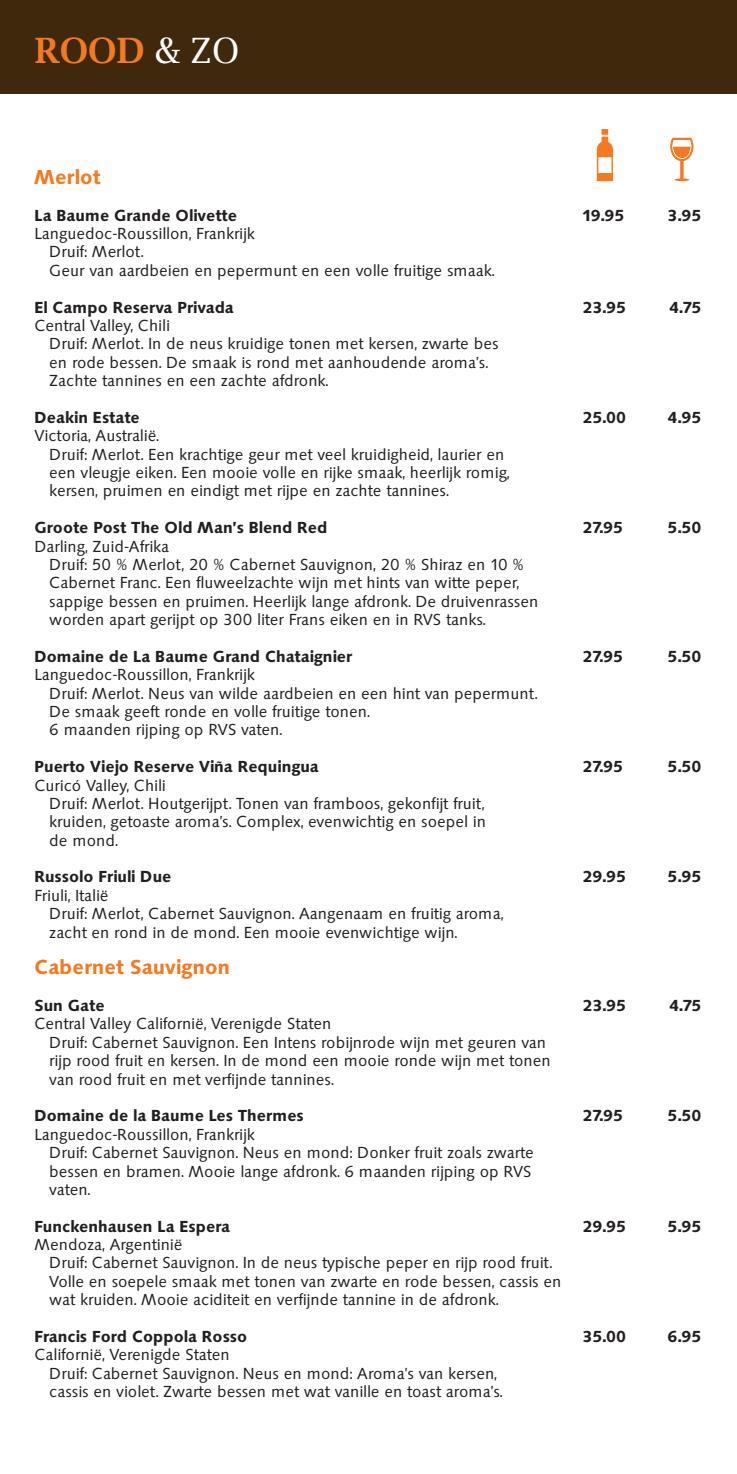
<style>
.page{position:relative;width:737px;height:1474px;background:#fff}
.page>*{position:absolute;margin:0;border:0;box-sizing:border-box;transform-origin:0 0}
.Kop{font:600 35px "Lucida Bright";color:#f47921}
.Soort{font:700 21px "Saxony Serial";color:#f47921}
.Normaal{font:16.62px/18.4px "Saxony Serial";color:#231f20}
.Wijn{font:700 16.62px "Saxony Serial";color:#231f20}
.s1{font-weight:400;color:#fff}
</style>
<div class="page">
<div style="left:0;top:0;width:737px;height:94px;background:#40280c"></div>
<svg style="left:670px;top:138px;width:23px;height:43px"></svg>
<svg style="left:597px;top:129px;width:16px;height:52px"></svg>
<p class="Kop" style="left:35px;top:31px;width:206px">ROOD <span class="s1">&amp; ZO</span></p>
<p class="Soort" style="left:35px;top:165px;width:68px">Merlot</p>
<p class="Wijn" style="left:35px;top:206px;width:204px">La Baume Grande Olivette</p>
<p class="Wijn" style="left:582px;top:206px;width:44px">19.95</p>
<p class="Wijn" style="left:668px;top:206px;width:35px">3.95</p>
<p class="Normaal" style="left:35px;top:224px;width:222px">Languedoc-Roussillon, Frankrijk</p>
<p class="Normaal" style="left:50px;top:243px;width:96px">Druif: Merlot.</p>
<p class="Normaal" style="left:50px;top:261px;width:446px">Geur van aardbeien en pepermunt en een volle fruitige smaak.</p>
<p class="Wijn" style="left:35px;top:298px;width:201px">El Campo Reserva Privada</p>
<p class="Wijn" style="left:582px;top:298px;width:45px">23.95</p>
<p class="Wijn" style="left:669px;top:298px;width:34px">4.75</p>
<p class="Normaal" style="left:35px;top:316px;width:137px">Central Valley, Chili</p>
<p class="Normaal" style="left:50px;top:335px;width:451px">Druif: Merlot. In de neus kruidige tonen met kersen, zwarte bes</p>
<p class="Normaal" style="left:50px;top:353px;width:440px">en rode bessen. De smaak is rond met aanhoudende aroma’s.</p>
<p class="Normaal" style="left:50px;top:371px;width:280px">Zachte tannines en een zachte afdronk.</p>
<p class="Wijn" style="left:35px;top:408px;width:107px">Deakin Estate</p>
<p class="Wijn" style="left:582px;top:408px;width:45px">25.00</p>
<p class="Wijn" style="left:668px;top:408px;width:35px">4.95</p>
<p class="Normaal" style="left:35px;top:426px;width:126px">Victoria, Australië.</p>
<p class="Normaal" style="left:50px;top:445px;width:456px">Druif: Merlot. Een krachtige geur met veel kruidigheid, laurier en</p>
<p class="Normaal" style="left:50px;top:463px;width:462px">een vleugje eiken. Een mooie volle en rijke smaak, heerlijk romig,</p>
<p class="Normaal" style="left:50px;top:482px;width:401px">kersen, pruimen en eindigt met rijpe en zachte tannines.</p>
<p class="Wijn" style="left:35px;top:518px;width:294px">Groote Post The Old Man’s Blend Red</p>
<p class="Wijn" style="left:582px;top:518px;width:42px">27.95</p>
<p class="Wijn" style="left:668px;top:518px;width:35px">5.50</p>
<p class="Normaal" style="left:35px;top:537px;width:136px">Darling, Zuid-Afrika</p>
<p class="Normaal" style="left:50px;top:555px;width:476px">Druif: 50 % Merlot, 20 % Cabernet Sauvignon, 20 % Shiraz en 10 %</p>
<p class="Normaal" style="left:50px;top:573px;width:471px">Cabernet Franc. Een fluweelzachte wijn met hints van witte peper,</p>
<p class="Normaal" style="left:50px;top:592px;width:490px">sappige bessen en pruimen. Heerlijk lange afdronk. De druivenrassen</p>
<p class="Normaal" style="left:50px;top:610px;width:437px">worden apart gerijpt op 300 liter Frans eiken en in RVS tanks.</p>
<p class="Wijn" style="left:35px;top:647px;width:319px">Domaine de La Baume Grand Chataignier</p>
<p class="Wijn" style="left:582px;top:647px;width:42px">27.95</p>
<p class="Wijn" style="left:668px;top:647px;width:35px">5.50</p>
<p class="Normaal" style="left:35px;top:665px;width:222px">Languedoc-Roussillon, Frankrijk</p>
<p class="Normaal" style="left:50px;top:684px;width:489px">Druif: Merlot. Neus van wilde aardbeien en een hint van pepermunt.</p>
<p class="Normaal" style="left:50px;top:702px;width:322px">De smaak geeft ronde en volle fruitige tonen.</p>
<p class="Normaal" style="left:50px;top:720px;width:234px">6 maanden rijping op RVS vaten.</p>
<p class="Wijn" style="left:35px;top:757px;width:286px">Puerto Viejo Reserve Viña Requingua</p>
<p class="Wijn" style="left:582px;top:757px;width:42px">27.95</p>
<p class="Wijn" style="left:668px;top:757px;width:35px">5.50</p>
<p class="Normaal" style="left:35px;top:776px;width:133px">Curicó Valley, Chili</p>
<p class="Normaal" style="left:50px;top:794px;width:436px">Druif: Merlot. Houtgerijpt. Tonen van framboos, gekonfijt fruit,</p>
<p class="Normaal" style="left:50px;top:812px;width:438px">kruiden, getoaste aroma’s. Complex, evenwichtig en soepel in</p>
<p class="Normaal" style="left:50px;top:831px;width:70px">de mond.</p>
<p class="Wijn" style="left:35px;top:867px;width:139px">Russolo Friuli Due</p>
<p class="Wijn" style="left:582px;top:867px;width:45px">29.95</p>
<p class="Wijn" style="left:668px;top:867px;width:35px">5.95</p>
<p class="Normaal" style="left:35px;top:886px;width:76px">Friuli, Italië</p>
<p class="Normaal" style="left:50px;top:904px;width:455px">Druif: Merlot, Cabernet Sauvignon. Aangenaam en fruitig aroma,</p>
<p class="Normaal" style="left:50px;top:923px;width:409px">zacht en rond in de mond. Een mooie evenwichtige wijn.</p>
<p class="Soort" style="left:35px;top:955px;width:197px">Cabernet Sauvignon</p>
<p class="Wijn" style="left:35px;top:996px;width:72px">Sun Gate</p>
<p class="Wijn" style="left:582px;top:996px;width:45px">23.95</p>
<p class="Wijn" style="left:669px;top:996px;width:34px">4.75</p>
<p class="Normaal" style="left:35px;top:1014px;width:298px">Central Valley Californië, Verenigde Staten</p>
<p class="Normaal" style="left:50px;top:1033px;width:498px">Druif: Cabernet Sauvignon. Een Intens robijnrode wijn met geuren van</p>
<p class="Normaal" style="left:50px;top:1051px;width:503px">rijp rood fruit en kersen. In de mond een mooie ronde wijn met tonen van rood fruit en met verfijnde tannines.</p>
<p class="Wijn" style="left:35px;top:1106px;width:271px">Domaine de la Baume Les Thermes</p>
<p class="Wijn" style="left:582px;top:1106px;width:42px">27.95</p>
<p class="Wijn" style="left:668px;top:1106px;width:35px">5.50</p>
<p class="Normaal" style="left:35px;top:1125px;width:222px">Languedoc-Roussillon, Frankrijk</p>
<p class="Normaal" style="left:50px;top:1143px;width:486px">Druif: Cabernet Sauvignon. Neus en mond: Donker fruit zoals zwarte bessen en bramen. Mooie lange afdronk. 6 maanden rijping op RVS vaten.</p>
<p class="Wijn" style="left:35px;top:1216px;width:197px">Funckenhausen La Espera</p>
<p class="Wijn" style="left:582px;top:1216px;width:45px">29.95</p>
<p class="Wijn" style="left:668px;top:1216px;width:35px">5.95</p>
<p class="Normaal" style="left:35px;top:1235px;width:149px">Mendoza, Argentinië</p>
<p class="Normaal" style="left:50px;top:1253px;width:504px">Druif: Cabernet Sauvignon. In de neus typische peper en rijp rood fruit.</p>
<p class="Normaal" style="left:50px;top:1272px;width:513px">Volle en soepele smaak met tonen van zwarte en rode bessen, cassis en wat kruiden. Mooie aciditeit en verfijnde tannine in de afdronk.</p>
<p class="Wijn" style="left:35px;top:1327px;width:214px">Francis Ford Coppola Rosso</p>
<p class="Wijn" style="left:582px;top:1327px;width:45px">35.00</p>
<p class="Wijn" style="left:668px;top:1327px;width:35px">6.95</p>
<p class="Normaal" style="left:35px;top:1345px;width:197px">Californië, Verenigde Staten</p>
<p class="Normaal" style="left:50px;top:1364px;width:449px">Druif: Cabernet Sauvignon. Neus en mond: Aroma’s van kersen,</p>
<p class="Normaal" style="left:50px;top:1382px;width:454px">cassis en violet. Zwarte bessen met wat vanille en toast aroma’s.</p>
</div>
